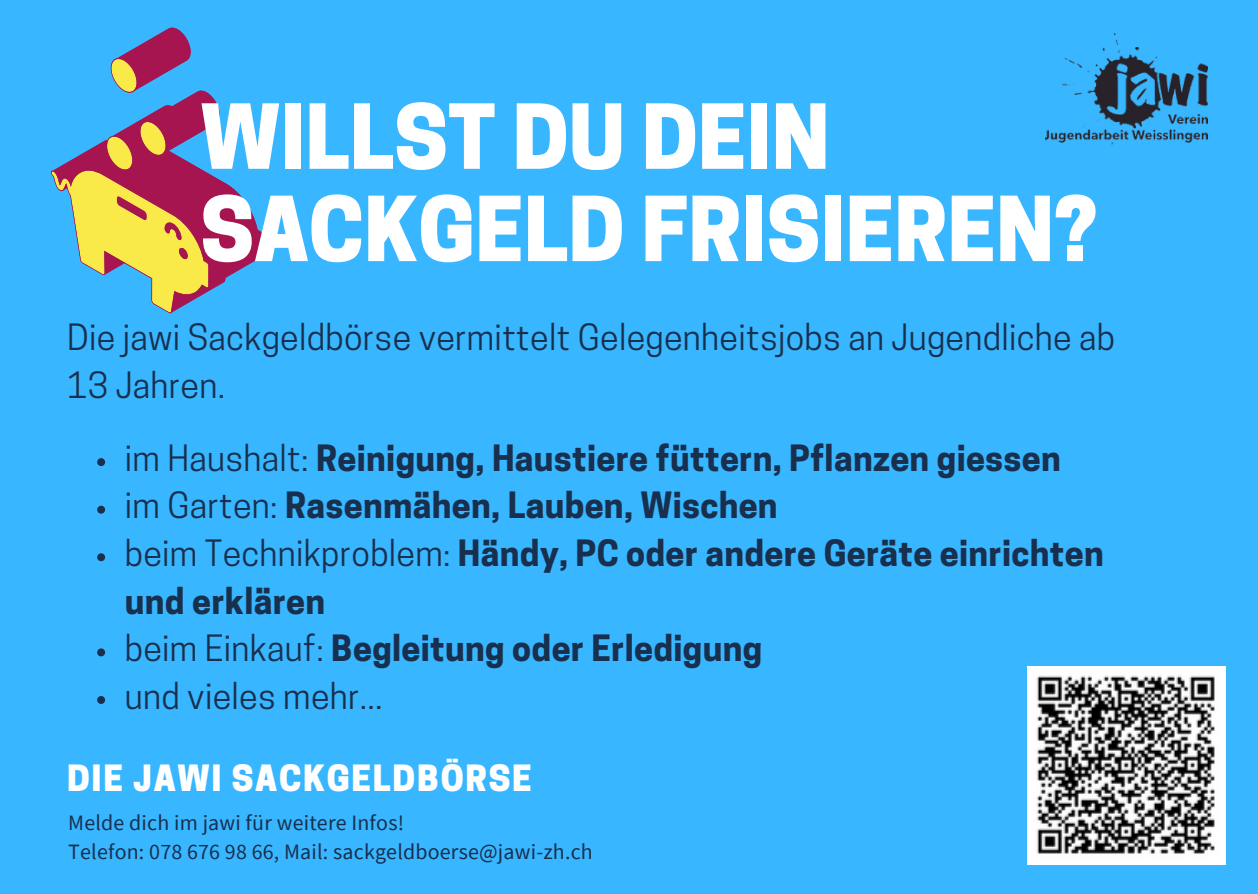
<style>
.page{position:relative;width:1258px;height:894px;background:#fff}
.page>*{position:absolute;margin:0;border:0;box-sizing:border-box;transform-origin:0 0}
.t1{font:800 84px/92.1px "Cooper Hewitt";color:#fff}
.t2{font:700 33.9px/47.4px "Cooper Hewitt";letter-spacing:.01em;color:#182f4d}
.t3{font:33.9px/47.4px "Cooper Hewitt";letter-spacing:.01em;color:#182f4d}
.t4{font:800 33.9px "Cooper Hewitt";letter-spacing:.05em;color:#fff}
.t5{font:21.9px "Source Sans Pro";letter-spacing:.01em;color:#182f4d}
.s1{font-weight:400}
</style>
<div class="page">
<div style="left:0;top:0;width:1258px;height:893px;background:#38b6ff"></div>
<img style="left:1046px;top:34px;width:162px;height:110px">
<svg style="left:97px;top:458px;width:8px;height:8px"></svg>
<svg style="left:97px;top:505px;width:8px;height:8px"></svg>
<svg style="left:97px;top:553px;width:8px;height:8px"></svg>
<svg style="left:97px;top:648px;width:8px;height:8px"></svg>
<svg style="left:97px;top:696px;width:8px;height:7px"></svg>
<svg style="left:51px;top:27px;width:211px;height:286px"></svg>
<img style="left:1027px;top:666px;width:198px;height:198px">
<p class="t1" style="left:200px;top:102px;width:898px">WILLST DU DEIN<br>SACKGELD FRISIEREN?</p>
<p class="t3" style="left:67px;top:318px;width:1049px">Die jawi Sackgeldbörse vermittelt Gelegenheitsjobs an Jugendliche ab<br>13 Jahren.</p>
<h1 class="t2" style="left:125px;top:438px;width:937px"><span class="s1">im Haushalt:</span> Reinigung, Haustiere füttern, Pflanzen giessen</h1>
<h3 class="t2" style="left:125px;top:486px;width:654px"><span class="s1">im Garten:</span> Rasenmähen, Lauben, Wischen</h3>
<p class="t2" style="left:125px;top:533px;width:980px"><span class="s1">beim Technikproblem:</span> Händy, PC oder andere Geräte einrichten und erklären</p>
<p class="t2" style="left:125px;top:628px;width:639px"><span class="s1">beim Einkauf:</span> Begleitung oder Erledigung</p>
<p class="t3" style="left:125px;top:676px;width:259px">und vieles mehr...</p>
<h2 class="t4" style="left:67px;top:765px;width:466px">DIE JAWI SACKGELDBÖRSE</h2>
<p class="t5" style="left:68px;top:808px;width:337px">Melde dich im jawi für weitere Infos!</p>
<p class="t5" style="left:68px;top:837px;width:526px">Telefon: 078 676 98 66, Mail: sackgeldboerse@jawi-zh.ch</p>
</div>
